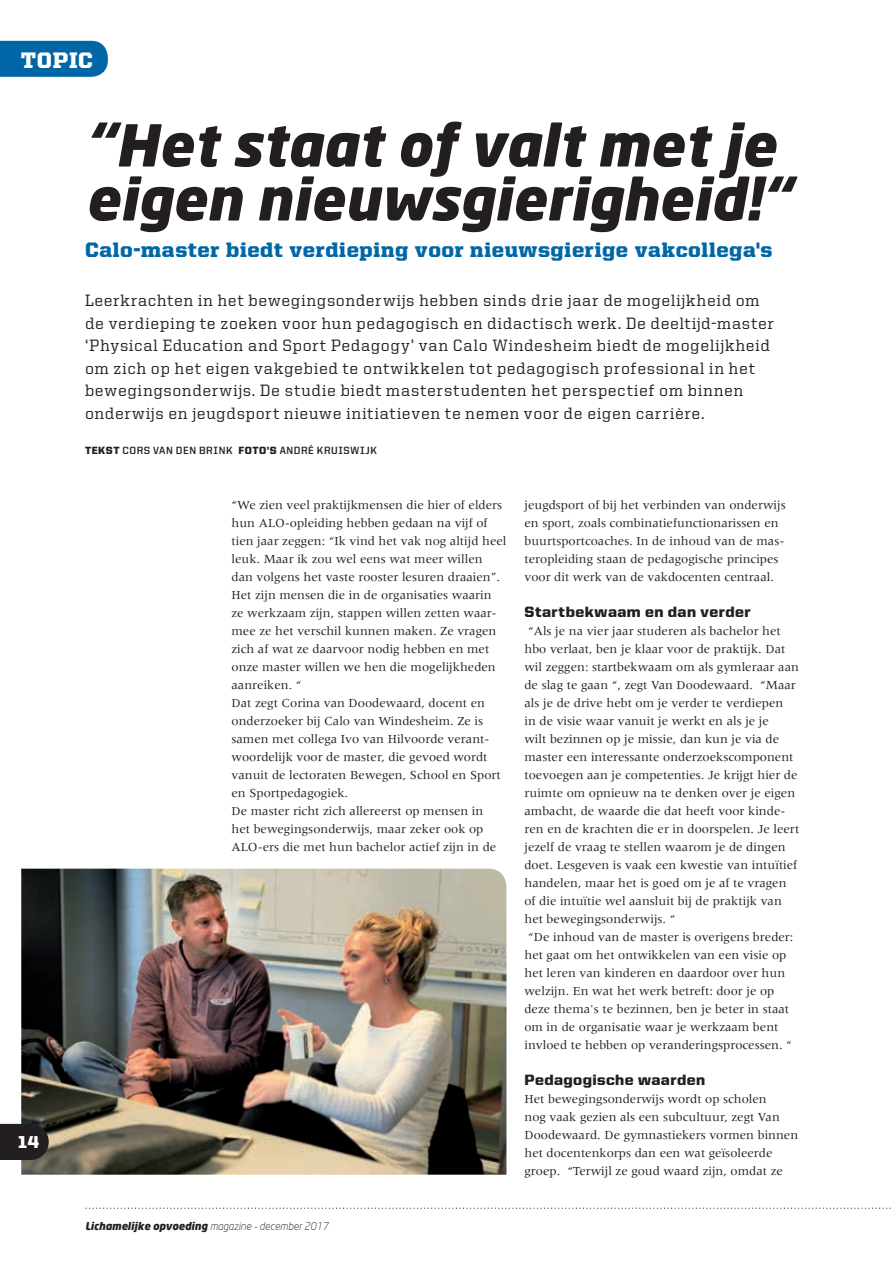
<style>
.page{position:relative;width:893px;height:1263px;background:#fff}
.page>*{position:absolute;margin:0;border:0;box-sizing:border-box;transform-origin:0 0}
.t1{font:italic 900 57px/54px "Neo Sans";color:#231f20}
.t2{font:900 22.5px "United Serif Reg";letter-spacing:.03em;color:#fff}
.t3{font:900 21px "United Serif Reg";letter-spacing:.03em;color:#0166a5}
.t4{font:900 17.25px "United Sans Reg";color:#fff}
.t5{font:500 16.5px/22.5px "United Serif Reg";letter-spacing:.045em;color:#231f20}
.t6{font:900 15px "United Sans Reg";letter-spacing:.03em;color:#231f20}
.t7{font:12.75px/18px "Meridien LT Std";color:#231f20}
.t8{font:italic 900 10.5px "Neo Sans";color:#231f20}
.t9{font:700 10.5px "United Sans Reg";letter-spacing:.05em;color:#231f20}
.s1{font-weight:900}
.s2{font-weight:300}
</style>
<div class="page">
<div style="left:0;top:41px;width:108px;height:36px;background:#0166a5"></div>
<img style="left:21px;top:869px;width:485px;height:306px">
<svg style="left:0;top:1124px;width:49px;height:36px;background:#262222"></svg>
<svg style="left:85px;top:1207px;width:806px;height:2px"></svg>
<h2 class="t2" style="left:21px;top:48px;width:74px">TOPIC</h2>
<h1 class="t1" style="left:85px;top:116px;width:707px">“Het staat of valt met je eigen nieuwsgierigheid!“</h1>
<h3 class="t3" style="left:85px;top:238px;width:689px">Calo-master biedt verdieping voor nieuwsgierige vakcollega's</h3>
<h3 class="t4" style="left:18px;top:1133px;width:22px">14</h3>
<p class="t5" style="left:85px;top:289px;width:691px">Leerkrachten in het bewegingsonderwijs hebben sinds drie jaar de mogelijkheid om de verdieping te zoeken voor hun pedagogisch en didactisch werk. De deeltijd-master ‘Physical Education and Sport Pedagogy’ van Calo Windesheim biedt de mogelijkheid om zich op het eigen vakgebied te ontwikkelen tot pedagogisch professional in het bewegingsonderwijs. De studie biedt masterstudenten het perspectief om binnen onderwijs en jeugdsport nieuwe initiatieven te nemen voor de eigen carrière.</p>
<p class="t9" style="left:85px;top:445px;width:293px"><span class="s1">TEKST</span> CORS VAN DEN BRINK <span class="s1">FOTO’S</span> ANDRÉ KRUISWIJK</p>
<p class="t7" style="left:232px;top:495px;width:276px">“We zien veel praktijkmensen die hier of elders hun ALO-opleiding hebben gedaan na vijf of tien jaar zeggen: “Ik vind het vak nog altijd heel leuk. Maar ik zou wel eens wat meer willen dan volgens het vaste rooster lesuren draaien”.<br>Het zijn mensen die in de organisaties waarin ze werkzaam zijn, stappen willen zetten waar&shy;mee ze het verschil kunnen maken. Ze vragen zich af wat ze daarvoor nodig hebben en met onze master willen we hen die mogelijkheden aanreiken. “<br>Dat zegt Corina van Doodewaard, docent en onderzoeker bij Calo van Windesheim. Ze is samen met collega Ivo van Hilvoorde verant&shy;woordelijk voor de master, die gevoed wordt vanuit de lectoraten Bewegen, School en Sport en Sportpedagogiek.<br>De master richt zich allereerst op mensen in<br>het bewegingsonderwijs, maar zeker ook op ALO-ers die met hun bachelor actief zijn in de</p>
<p class="t7" style="left:524px;top:495px;width:263px">jeugdsport of bij het verbinden van onderwijs en sport, zoals combinatiefunctionarissen en buurtsportcoaches. In de inhoud van de mas&shy;teropleiding staan de pedagogische principes voor dit werk van de vakdocenten centraal.</p>
<p class="t6" style="left:524px;top:603px;width:228px">Startbekwaam en dan verder</p>
<p class="t7" style="left:524px;top:621px;width:276px">“Als je na vier jaar studeren als bachelor het hbo verlaat, ben je klaar voor de praktijk. Dat wil zeggen: startbekwaam om als gymleraar aan de slag te gaan “, zegt Van Doodewaard. “Maar als je de drive hebt om je verder te verdiepen<br>in de visie waar vanuit je werkt en als je je<br>wilt bezinnen op je missie, dan kun je via de master een interessante onderzoekscomponent toevoegen aan je competenties. Je krijgt hier de ruimte om opnieuw na te denken over je eigen ambacht, de waarde die dat heeft voor kinde&shy;ren en de krachten die er in doorspelen. Je leert jezelf de vraag te stellen waarom je de dingen doet. Lesgeven is vaak een kwestie van intuïtief handelen, maar het is goed om je af te vragen of die intuïtie wel aansluit bij de praktijk van het bewegingsonderwijs. “<br>“De inhoud van de master is overigens breder: het gaat om het ontwikkelen van een visie op het leren van kinderen en daardoor over hun welzijn. En wat het werk betreft: door je op deze thema's te bezinnen, ben je beter in staat om in de organisatie waar je werkzaam bent invloed te hebben op veranderingsprocessen. “</p>
<p class="t6" style="left:524px;top:1071px;width:182px">Pedagogische waarden</p>
<p class="t7" style="left:524px;top:1089px;width:275px">Het bewegingsonderwijs wordt op scholen<br>nog vaak gezien als een subcultuur, zegt Van Doodewaard. De gymnastiekers vormen binnen het docentenkorps dan een wat geïsoleerde groep. “Terwijl ze goud waard zijn, omdat ze</p>
<p class="t8" style="left:85px;top:1219px;width:245px">Lichamelijke opvoeding <span class="s2">magazine - december 2017</span></p>
</div>
